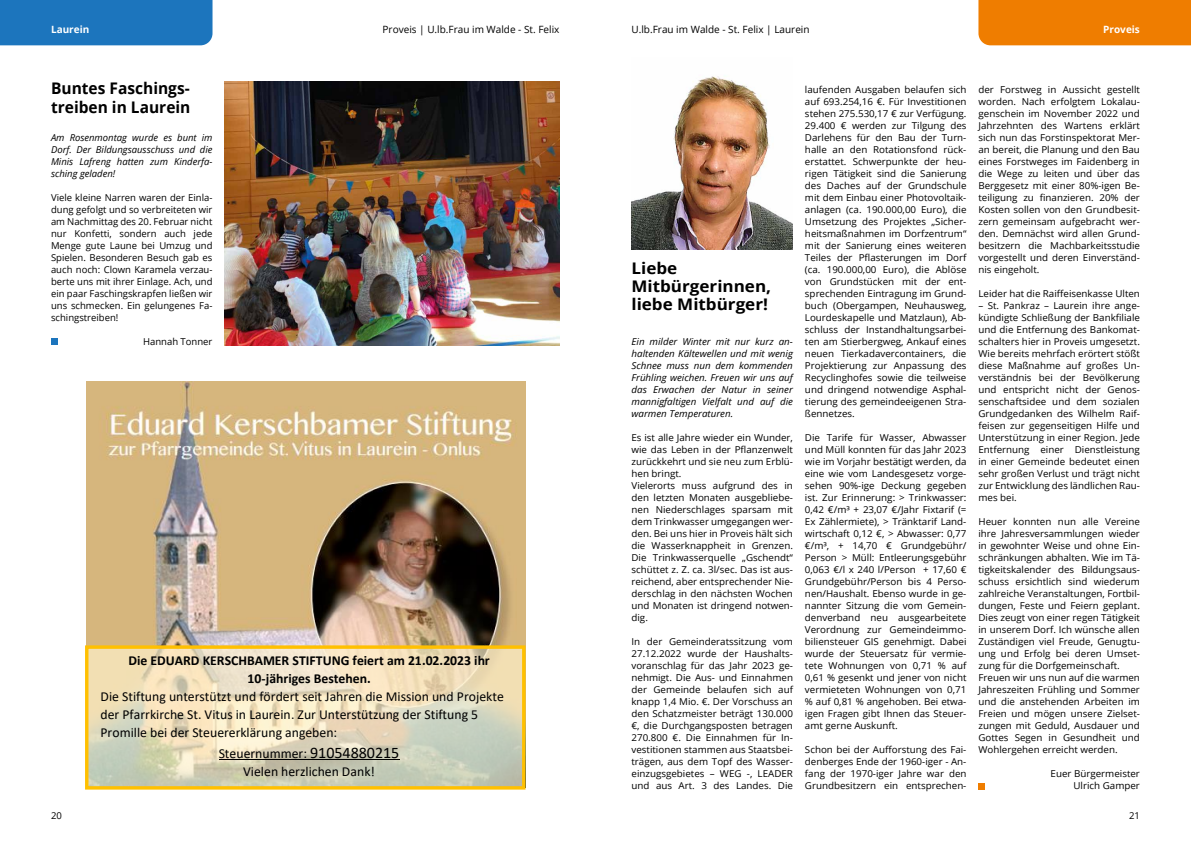
<style>
.page{position:relative;width:1191px;height:842px;background:#fff}
.page>*{position:absolute;margin:0;border:0;box-sizing:border-box;transform-origin:0 0}
.t1{font:700 16px/18px "Open Sans";color:#000;scale:1.07 1}
.t2{font:700 16px/19.2px "Open Sans";color:#000}
.t3{font:13.7px/18.1px "Calibri";color:#000}
.t4{font:700 13.7px/18.1px "Calibri";color:#000;text-align:center}
.t5{font:10px "Open Sans";color:#000}
.t6{font:700 10px "Open Sans";color:#fff}
.t7{font:9.5px/12px "Open Sans";color:#000;text-align:justify}
.t8{font:italic 9.5px/12px "Open Sans";color:#000;text-align:justify}
.s1{font-size:16.1px}
</style>
<div class="page">
<div style="left:978px;top:783px;width:7px;height:6px;background:#ef7d00"></div>
<div style="left:978px;top:0;width:213px;height:45px;background:#ef7d00"></div>
<img style="left:631px;top:76px;width:162px;height:173px">
<div style="left:0;top:0;width:212px;height:45px;background:#1c75bd"></div>
<img style="left:224px;top:81px;width:335px;height:264px">
<div style="left:51px;top:339px;width:7px;height:6px;background:#1c75bd"></div>
<img style="left:87px;top:381px;width:438px;height:264px">
<div style="left:87px;top:647px;width:437px;height:141px;background:#fff2cc;opacity:.69"></div>
<div style="left:85px;top:645px;width:440px;height:144px;border:3px solid #ffc000"></div>
<hr style="left:219px;top:759px;width:180px;height:1px;background:#000">
<p class="t6" style="left:51px;top:22px;width:40px">Laurein</p>
<p class="t5" style="left:382px;top:22px;width:178px">Proveis | U.lb.Frau im Walde - St. Felix</p>
<h1 class="t2" style="left:51px;top:78px;width:141px">Buntes Faschings&shy;treiben in Laurein</h1>
<p class="t8" style="left:51px;top:132px;width:163px">Am Rosenmontag wurde es bunt im Dorf. Der Bildungsausschuss und die Minis Lafreng hatten zum Kinderfa&shy;sching geladen!</p>
<p class="t7" style="left:51px;top:192px;width:163px">Viele kleine Narren waren der Einla&shy;dung gefolgt und so verbreiteten wir am Nachmittag des 20. Februar nicht nur Konfetti, sondern auch jede Menge gute Laune bei Umzug und Spielen. Besonderen Besuch gab es auch noch: Clown Karamela verzau&shy;berte uns mit ihrer Einlage. Ach, und ein paar Faschingskrapfen ließen wir uns schmecken. Ein gelungenes Fa&shy;schingstreiben!</p>
<p class="t7" style="left:143px;top:336px;width:71px">Hannah Tonner</p>
<h2 class="t4" style="left:128px;top:651px;width:363px">Die EDUARD KERSCHBAMER STIFTUNG feiert am 21.02.2023 ihr<br>10-jähriges Bestehen.</h2>
<h2 class="t3" style="left:100px;top:687px;width:405px">Die Stiftung unterstützt und fördert seit Jahren die Mission und Projekte der Pfarrkirche St. Vitus in Laurein. Zur Unterstützung der Stiftung 5<br>Promille bei der Steuererklärung angeben:</h2>
<h2 class="t3" style="left:219px;top:743px;width:182px;line-height:18.7px;text-align:center">Steuernummer: <span class="s1">91054880215<br></span>Vielen herzlichen Dank!</h2>
<p class="t5" style="left:631px;top:22px;width:180px">U.lb.Frau im Walde - St. Felix | Laurein</p>
<p class="t6" style="left:1103px;top:22px;width:38px">Proveis</p>
<h1 class="t1" style="left:631px;top:258px;width:132px">Liebe<br>Mitbürgerinnen, liebe Mitbürger!</h1>
<p class="t8" style="left:631px;top:336px;width:163px">Ein milder Winter mit nur kurz an&shy;haltenden Kältewellen und mit wenig Schnee muss nun dem kommenden Frühling weichen. Freuen wir uns auf das Erwachen der Natur in seiner mannigfaltigen Vielfalt und auf die warmen Temperaturen.</p>
<p class="t7" style="left:631px;top:432px;width:163px;text-align:left">Es ist alle Jahre wieder ein Wunder, wie das Leben in der Pflanzenwelt zurückkehrt und sie neu zum Erblü&shy;hen bringt.<br>Vielerorts muss aufgrund des in den letzten Monaten ausgebliebe&shy;nen Niederschlages sparsam mit dem Trinkwasser umgegangen wer&shy;den. Bei uns hier in Proveis hält sich die Wasserknappheit in Grenzen.<br>Die Trinkwasserquelle „Gschendt“ schüttet z. Z. ca. 3l/sec. Das ist aus&shy;reichend, aber entsprechender Nie&shy;derschlag in den nächsten Wochen und Monaten ist dringend notwen&shy;dig.</p>
<p class="t7" style="left:631px;top:636px;width:163px">In der Gemeinderatssitzung vom 27.12.2022 wurde der Haushalts&shy;voranschlag für das Jahr 2023 ge&shy;nehmigt. Die Aus- und Einnahmen der Gemeinde belaufen sich auf knapp 1,4 Mio. €. Der Vorschuss an den Schatzmeister beträgt 130.000 €, die Durchgangsposten betragen 270.800 €. Die Einnahmen für In&shy;vestitionen stammen aus Staatsbei&shy;trägen, aus dem Topf des Wasser&shy;einzugsgebietes – WEG -, LEADER und aus Art. 3 des Landes. Die</p>
<p class="t7" style="left:805px;top:84px;width:163px">laufenden Ausgaben belaufen sich auf 693.254,16 €. Für Investitionen stehen 275.530,17 € zur Verfügung.<br>29.400 € werden zur Tilgung des Darlehens für den Bau der Turn&shy;halle an den Rotationsfond rück&shy;erstattet. Schwerpunkte der heu&shy;rigen Tätigkeit sind die Sanierung des Daches auf der Grundschule mit dem Einbau einer Photovoltaik&shy;anlagen (ca. 190.000,00 Euro), die Umsetzung des Projektes „Sicher&shy;heitsmaßnahmen im Dorfzentrum“ mit der Sanierung eines weiteren Teiles der Pflasterungen im Dorf (ca. 190.000,00 Euro), die Ablöse von Grundstücken mit der ent&shy;sprechenden Eintragung im Grund&shy;buch (Obergampen, Neuhausweg, Lourdeskapelle und Matzlaun), Ab&shy;schluss der Instandhaltungsarbei&shy;ten am Stierbergweg, Ankauf eines neuen Tierkadavercontainers, die Projektierung zur Anpassung des Recyclinghofes sowie die teilweise und dringend notwendige Asphal&shy;tierung des gemeindeeigenen Stra&shy;ßennetzes.</p>
<p class="t7" style="left:805px;top:432px;width:163px">Die Tarife für Wasser, Abwasser und Müll konnten für das Jahr 2023 wie im Vorjahr bestätigt werden, da eine wie vom Landesgesetz vorge&shy;sehen 90%-ige Deckung gegeben ist. Zur Erinnerung: &gt; Trinkwasser:<br>0,42 €/m³ + 23,07 €/Jahr Fixtarif (= Ex Zählermiete), &gt; Tränktarif Land&shy;wirtschaft 0,12 €, &gt; Abwasser: 0,77 €/m³, + 14,70 € Grundgebühr/ Person &gt; Müll: Entleerungsgebühr 0,063 €/l x 240 l/Person + 17,60 € Grundgebühr/Person bis 4 Perso&shy;nen/Haushalt. Ebenso wurde in ge&shy;nannter Sitzung die vom Gemein&shy;denverband neu ausgearbeitete Verordnung zur Gemeindeimmo&shy;biliensteuer GIS genehmigt. Dabei wurde der Steuersatz für vermie&shy;tete Wohnungen von 0,71 % auf 0,61 % gesenkt und jener von nicht vermieteten Wohnungen von 0,71 % auf 0,81 % angehoben. Bei etwa&shy;igen Fragen gibt Ihnen das Steuer&shy;amt gerne Auskunft.</p>
<p class="t7" style="left:805px;top:744px;width:163px">Schon bei der Aufforstung des Fai&shy;denberges Ende der 1960-iger - An&shy;fang der 1970-iger Jahre war den Grundbesitzern ein entsprechen-</p>
<p class="t7" style="left:978px;top:84px;width:163px">der Forstweg in Aussicht gestellt worden. Nach erfolgtem Lokalau&shy;genschein im November 2022 und Jahrzehnten des Wartens erklärt sich nun das Forstinspektorat Mer&shy;an bereit, die Planung und den Bau eines Forstweges im Faidenberg in die Wege zu leiten und über das Berggesetz mit einer 80%-igen Be&shy;teiligung zu finanzieren. 20% der Kosten sollen von den Grundbesit&shy;zern gemeinsam aufgebracht wer&shy;den. Demnächst wird allen Grund&shy;besitzern die Machbarkeitsstudie vorgestellt und deren Einverständ&shy;nis eingeholt.</p>
<p class="t7" style="left:978px;top:288px;width:163px">Leider hat die Raiffeisenkasse Ulten</p>
<p class="t7" style="left:978px;top:300px;width:163px">– St. Pankraz – Laurein ihre ange&shy;kündigte Schließung der Bankfiliale und die Entfernung des Bankomat&shy;schalters hier in Proveis umgesetzt.<br>Wie bereits mehrfach erörtert stößt diese Maßnahme auf großes Un&shy;verständnis bei der Bevölkerung und entspricht nicht der Genos&shy;senschaftsidee und dem sozialen Grundgedanken des Wilhelm Raif&shy;feisen zur gegenseitigen Hilfe und Unterstützung in einer Region. Jede Entfernung einer Dienstleistung in einer Gemeinde bedeutet einen sehr großen Verlust und trägt nicht zur Entwicklung des ländlichen Rau&shy;mes bei.</p>
<p class="t7" style="left:978px;top:516px;width:163px;text-align:left">Heuer konnten nun alle Vereine ihre Jahresversammlungen wieder in gewohnter Weise und ohne Ein&shy;schränkungen abhalten. Wie im Tä&shy;tigkeitskalender des Bildungsaus&shy;schuss ersichtlich sind wiederum zahlreiche Veranstaltungen, Fortbil&shy;dungen, Feste und Feiern geplant.<br>Dies zeugt von einer regen Tätigkeit in unserem Dorf. Ich wünsche allen Zuständigen viel Freude, Genugtu&shy;ung und Erfolg bei deren Umset&shy;zung für die Dorfgemeinschaft.<br>Freuen wir uns nun auf die warmen Jahreszeiten Frühling und Sommer und die anstehenden Arbeiten im Freien und mögen unsere Zielset&shy;zungen mit Geduld, Ausdauer und Gottes Segen in Gesundheit und Wohlergehen erreicht werden.</p>
<p class="t7" style="left:1050px;top:768px;width:91px;text-align:right">Euer Bürgermeister<br>Ulrich Gamper</p>
<p class="t7" style="left:51px;top:810px;width:12px">20</p>
<p class="t7" style="left:1129px;top:810px;width:12px">21</p>
</div>
